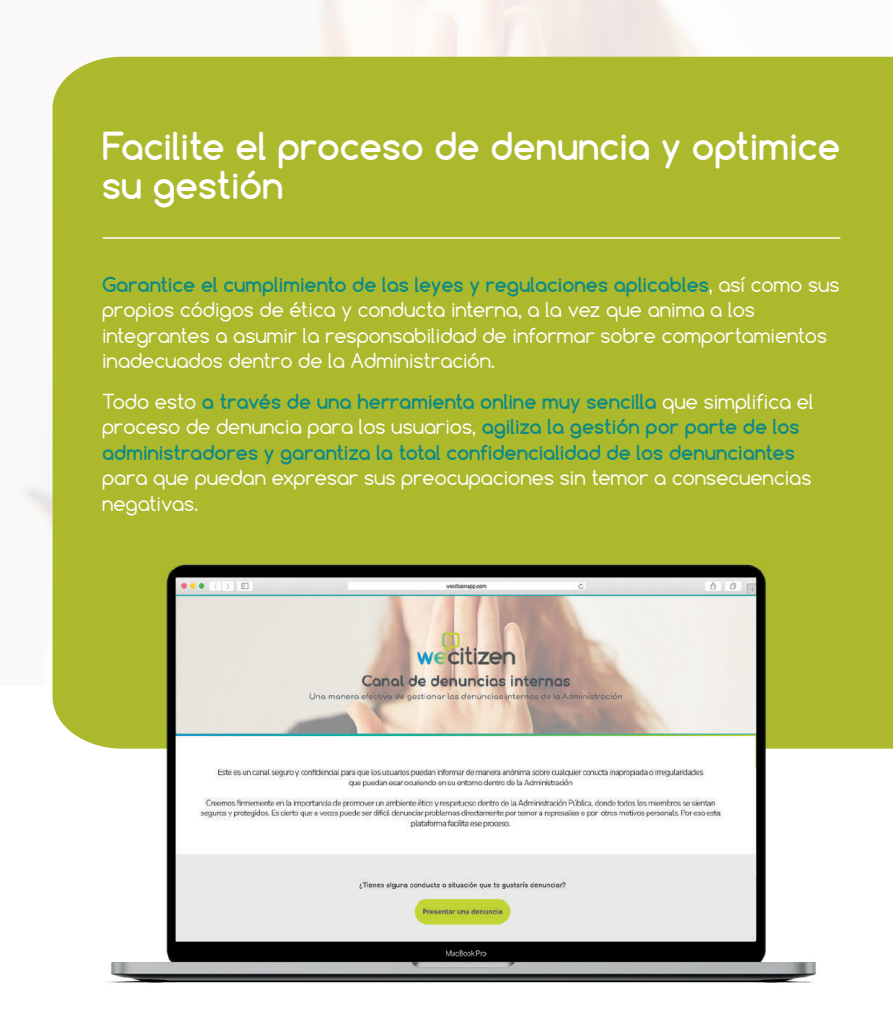
<style>
.page{position:relative;width:893px;height:1034px;background:#fff}
.page>*{position:absolute;margin:0;border:0;box-sizing:border-box;transform-origin:0 0}
.t1{font:700 36.3px/38.8px "Comfortaa";color:#fff}
.t2{font:19.5px/25.5px "Comfortaa";color:#fff}
.t3{font:700 19.5px/25.5px "Comfortaa";color:#0f8a83}
.s1{font-weight:700;color:#0f8a83}
.s2{font-weight:400;color:#fff}
</style>
<div class="page">
<div style="left:53px;top:57px;width:840px;height:691px;background:#acb92d"></div>
<hr style="left:103px;top:237px;width:737px;height:2px;background:#fff">
<img style="left:72px;top:532px;width:785px;height:451px">
<h1 class="t1" style="left:102px;top:126px;width:740px">Facilite el proceso de denuncia y optimice su gestión</h1>
<p class="t2" style="left:102px;top:271px;width:739px"><span class="s1">Garantice el cumplimiento de las leyes y regulaciones aplicables</span>, así como sus propios códigos de ética y conducta interna, a la vez que anima a los integrantes a asumir la responsabilidad de informar sobre comportamientos inadecuados dentro de la Administración.</p>
<p class="t3" style="left:102px;top:388px;width:713px"><span class="s2">Todo esto</span> a través de una herramienta online muy sencilla <span class="s2">que simplifica el proceso de denuncia para los usuarios,</span> agiliza la gestión por parte de los administradores y garantiza la total confidencialidad de los denunciantes</p>
<p class="t2" style="left:102px;top:465px;width:711px">para que puedan expresar sus preocupaciones sin temor a consecuencias negativas.</p>
</div>
